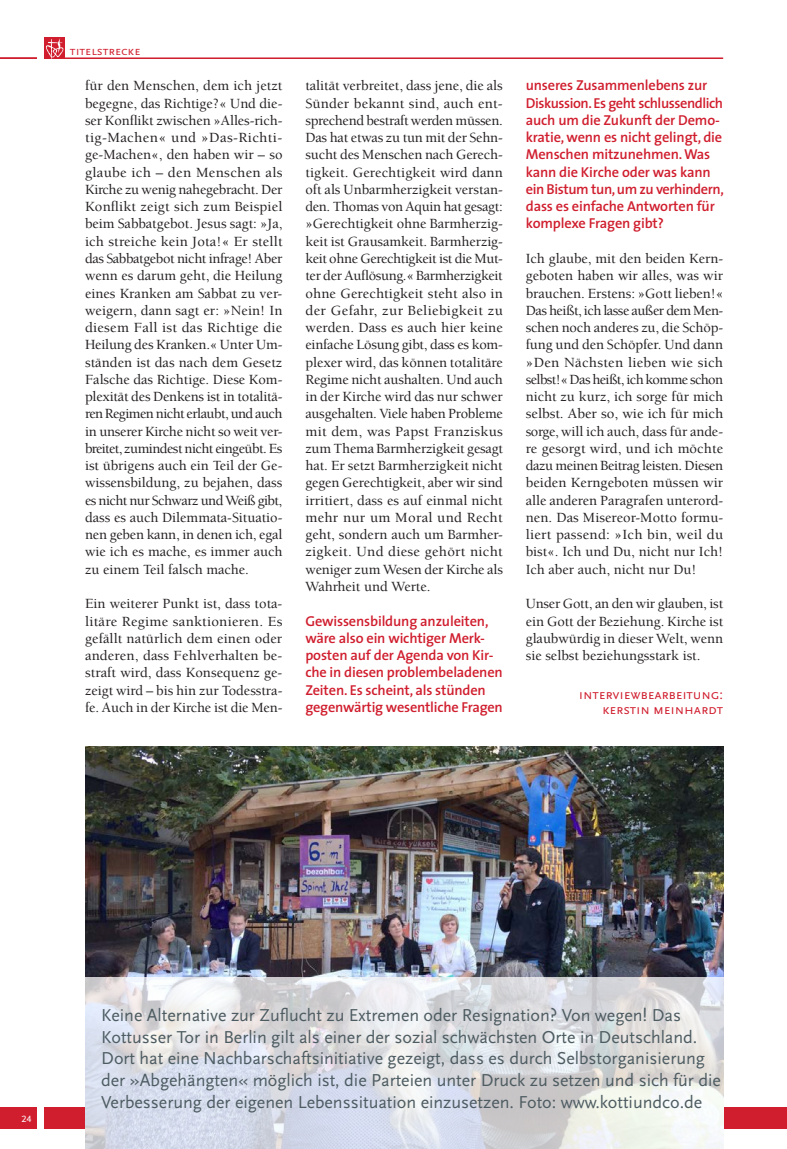
<style>
.page{position:relative;width:787px;height:1149px;background:#fff}
.page>*{position:absolute;margin:0;border:0;box-sizing:border-box;transform-origin:0 0}
.sscc_bildunterschrif{font:18px/21.6px "Mtud Scala Sans";color:#4d5c62}
.sscc_fliesstext{font:500 14.4px/17.2px "Berkeley";color:#231f20;text-align:justify}
.sscc_einleitung_thes{font:600 14.4px/17.2px "Mtud The Sans";letter-spacing:-.01em;color:#d01e2e}
.sscc_autor{font:14.25px/15px "Mtud Scala Sans Caps";letter-spacing:-.01em;color:#d01e2e;text-align:right}
.t1{font:12.75px "Mtud Scala Sans Caps";color:#d01e2e}
.t2{font:9.6px "Mtud Scala Sans Caps";color:#fff;scale:1.1 1}
</style>
<div class="page">
<hr style="left:44px;top:57px;width:679px;height:2px;background:#d01e2e">
<div style="left:44px;top:1106px;width:743px;height:21px;background:#d01e2e"></div>
<div style="left:0;top:1106px;width:37px;height:21px;background:#d01e2e"></div>
<div style="left:44px;top:38px;width:21px;height:21px;background:#d01e2e"></div>
<svg style="left:46px;top:38px;width:17px;height:21px"></svg>
<hr style="left:0;top:57px;width:37px;height:2px;background:#d01e2e">
<img style="left:85px;top:746px;width:638px;height:231px">
<svg style="left:85px;top:977px;width:638px;height:171px;background:#dcdee3"></svg>
<p class="t1" style="left:70px;top:44px;width:72px">titelstrecke</p>
<p class="sscc_fliesstext" style="left:85px;top:77px;width:199px">für den Menschen, dem ich jetzt begegne, das Richtige?« Und die&shy;ser Konflikt zwischen »Alles-rich&shy;tig-Machen« und »Das-Richti&shy;ge-Machen«, den haben wir – so glaube ich – den Menschen als Kirche zu wenig nahegebracht. Der Konflikt zeigt sich zum Beispiel beim Sabbatgebot. Jesus sagt: »Ja, ich streiche kein Jota!« Er stellt das Sabbatgebot nicht infrage! Aber wenn es darum geht, die Heilung eines Kranken am Sabbat zu ver&shy;weigern, dann sagt er: »Nein! In diesem Fall ist das Richtige die Heilung des Kranken.« Unter Um&shy;ständen ist das nach dem Gesetz Falsche das Richtige. Diese Kom&shy;plexität des Denkens ist in totalitä&shy;ren Regimen nicht erlaubt, und auch in unserer Kirche nicht so weit ver&shy;breitet, zumindest nicht eingeübt. Es ist übrigens auch ein Teil der Ge&shy;wissensbildung, zu bejahen, dass es nicht nur Schwarz und Weiß gibt, dass es auch Dilemmata-Situatio&shy;nen geben kann, in denen ich, egal wie ich es mache, es immer auch zu einem Teil falsch mache.</p>
<p class="sscc_fliesstext" style="left:85px;top:595px;width:199px">Ein weiterer Punkt ist, dass tota&shy;litäre Regime sanktionieren. Es gefällt natürlich dem einen oder anderen, dass Fehlverhalten be&shy;straft wird, dass Konsequenz ge&shy;zeigt wird – bis hin zur Todesstra&shy;fe. Auch in der Kirche ist die Men-</p>
<p class="sscc_fliesstext" style="left:305px;top:77px;width:199px">talität verbreitet, dass jene, die als Sünder bekannt sind, auch ent&shy;sprechend bestraft werden müssen.<br>Das hat etwas zu tun mit der Sehn&shy;sucht des Menschen nach Gerech&shy;tigkeit. Gerechtigkeit wird dann oft als Unbarmherzigkeit verstan&shy;den. Thomas von Aquin hat gesagt: »Gerechtigkeit ohne Barmherzig&shy;keit ist Grausamkeit. Barmherzig&shy;keit ohne Gerechtigkeit ist die Mut&shy;ter der Auflösung.« Barmherzigkeit ohne Gerechtigkeit steht also in der Gefahr, zur Beliebigkeit zu werden. Dass es auch hier keine einfache Lösung gibt, dass es kom&shy;plexer wird, das können totalitäre Regime nicht aushalten. Und auch in der Kirche wird das nur schwer ausgehalten. Viele haben Probleme mit dem, was Papst Franziskus zum Thema Barmherzigkeit gesagt hat. Er setzt Barmherzigkeit nicht gegen Gerechtigkeit, aber wir sind irritiert, dass es auf einmal nicht mehr nur um Moral und Recht geht, sondern auch um Barmher&shy;zigkeit. Und diese gehört nicht weniger zum Wesen der Kirche als Wahrheit und Werte.</p>
<p class="sscc_einleitung_thes" style="left:305px;top:611px;width:199px">Gewissensbildung anzuleiten, wäre also ein wichtiger Merk&shy;posten auf der Agenda von Kir&shy;che in diesen problembeladenen<br>Zeiten. Es scheint, als stünden gegenwärtig wesentliche Fragen</p>
<p class="sscc_einleitung_thes" style="left:526px;top:76px;width:199px">unseres Zusammenlebens zur<br>Diskussion. Es geht schlussendlich auch um die Zukunft der Demo&shy;kratie, wenn es nicht gelingt, die<br>Menschen mitzunehmen. Was kann die Kirche oder was kann ein Bistum tun, um zu verhindern, dass es einfache Antworten für komplexe Fragen gibt?</p>
<p class="sscc_fliesstext" style="left:526px;top:250px;width:199px">Ich glaube, mit den beiden Kern&shy;geboten haben wir alles, was wir brauchen. Erstens: »Gott lieben!« Das heißt, ich lasse außer dem Men&shy;schen noch anderes zu, die Schöp&shy;fung und den Schöpfer. Und dann »Den Nächsten lieben wie sich selbst!« Das heißt, ich komme schon nicht zu kurz, ich sorge für mich selbst. Aber so, wie ich für mich sorge, will ich auch, dass für ande&shy;re gesorgt wird, und ich möchte dazu meinen Beitrag leisten. Diesen beiden Kerngeboten müssen wir alle anderen Paragrafen unterord&shy;nen. Das Misereor-Motto formu&shy;liert passend: »Ich bin, weil du bist«. Ich und Du, nicht nur Ich!<br>Ich aber auch, nicht nur Du!</p>
<p class="sscc_fliesstext" style="left:526px;top:595px;width:199px">Unser Gott, an den wir glauben, ist ein Gott der Beziehung. Kirche ist glaubwürdig in dieser Welt, wenn sie selbst beziehungsstark ist.</p>
<p class="sscc_autor" style="left:579px;top:687px;width:146px">interviewbearbeitung: kerstin meinhardt</p>
<p class="t2" style="left:21px;top:1113px;width:11px">24</p>
<p class="sscc_bildunterschrif" style="left:101px;top:1004px;width:621px">Keine Alternative zur Zuflucht zu Extremen oder Resignation? Von wegen! Das Kottusser Tor in Berlin gilt als einer der sozial schwächsten Orte in Deutschland.<br>Dort hat eine Nachbarschaftsinitiative gezeigt, dass es durch Selbstorganisierung der »Abgehängten« möglich ist, die Parteien unter Druck zu setzen und sich für die Verbesserung der eigenen Lebenssituation einzusetzen. Foto: www.kottiundco.de</p>
</div>
